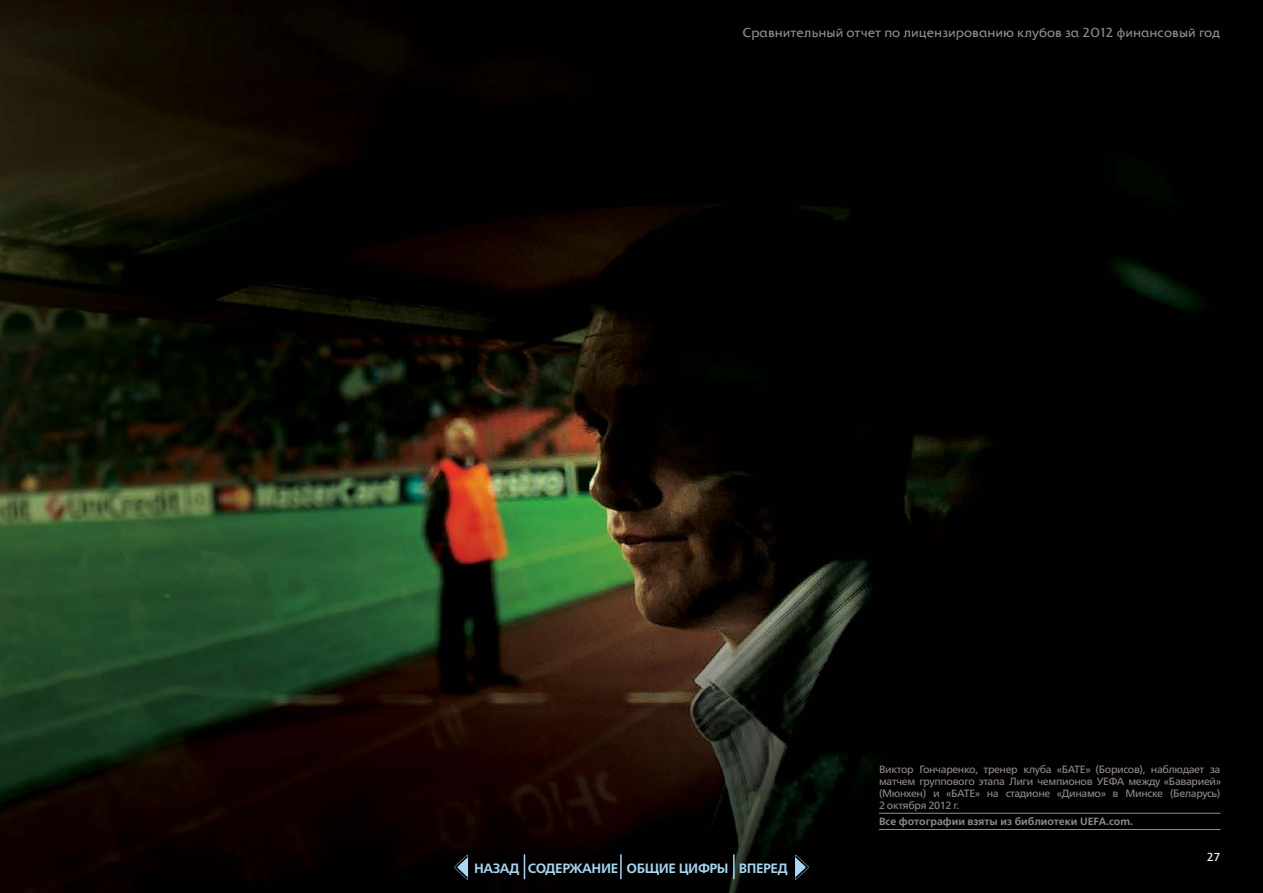
<style>
.page{position:relative;width:1263px;height:893px;background:#fff}
.page>*{position:absolute;margin:0;border:0;box-sizing:border-box;transform-origin:0 0}
.t1{font:13.5px "UEFA Colosseum";color:#938a8c}
.t2{font:700 13.5px "Frutiger Neue LTCYR";letter-spacing:-.03em;color:#a7d7f1}
.t3{font:12px "UEFA Colosseum";color:#fff}
.t4{font:10.5px/12px "Frutiger Neue LTCYR";letter-spacing:-.035em;color:#938a8c;text-align:justify}
.t5{font:700 10.5px "Frutiger Neue LTCYR";color:#938a8c}
</style>
<div class="page">
<img style="left:0;top:0;width:1263px;height:893px">
<hr style="left:879px;top:813px;width:341px;height:1px;background:#938a8c">
<hr style="left:879px;top:829px;width:341px;height:1px;background:#938a8c">
<svg style="left:524px;top:855px;width:1px;height:24px"></svg>
<hr style="left:620px;top:855px;width:2px;height:24px;background:#a7d7f1">
<hr style="left:733px;top:855px;width:2px;height:24px;background:#a7d7f1">
<svg style="left:795px;top:855px;width:14px;height:25px"></svg>
<svg style="left:454px;top:855px;width:14px;height:25px"></svg>
<p class="t1" style="left:743px;top:23px;width:479px">Сравнительный отчет по лицензированию клубов за 2012 финансовый год</p>
<p class="t2" style="left:474px;top:860px;width:315px">НАЗАД СОДЕРЖАНИЕ ОБЩИЕ ЦИФРЫ ВПЕРЕД</p>
<p class="t4" style="left:879px;top:763px;width:344px">Виктор Гончаренко, тренер клуба «БАТЕ» (Борисов), наблюдает за матчем группового этапа Лиги чемпионов УЕФА между «Баварией» (Мюнхен) и «БАТЕ» на стадионе «Динамо» в Минске (Беларусь)<br>2 октября 2012 г.</p>
<p class="t5" style="left:879px;top:815px;width:255px">Все фотографии взяты из библиотеки UEFA.com.</p>
<p class="t3" style="left:1207px;top:848px;width:15px">27</p>
</div>
